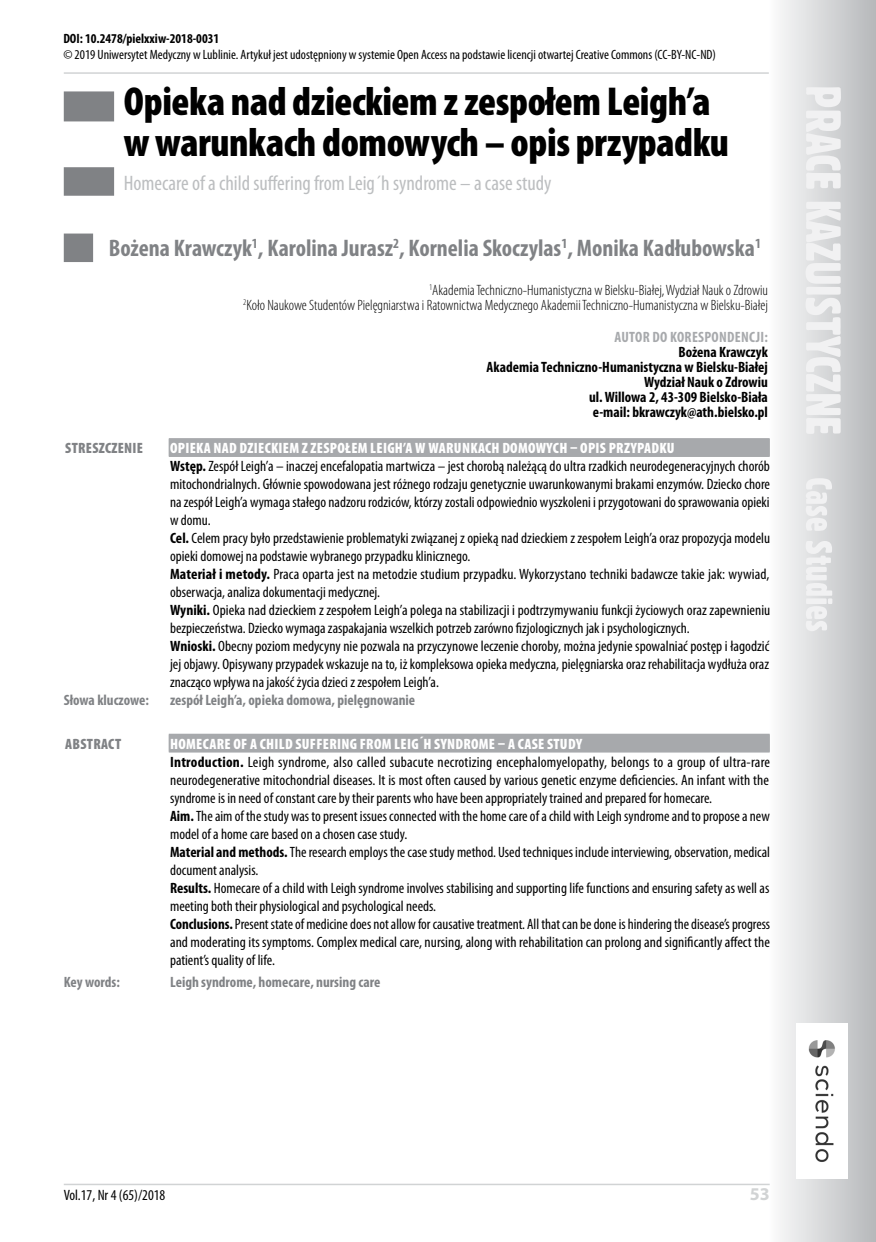
<style>
.page{position:relative;width:876px;height:1242px;background:#fff}
.page>*{position:absolute;margin:0;border:0;box-sizing:border-box;transform-origin:0 0}
.t1{font:900 condensed 40.5px/40.5px "Myriad Pro";letter-spacing:-.01em;color:#000}
.t2{font:700 condensed 24px "Myriad Pro";color:#808285}
.t3{font:condensed 21px "Myriad Pro";color:#bcbec0}
.t4{font:700 18px "Myriad Pro";color:#d1d3d4}
.t5{font:condensed 15px/18px "Myriad Pro";color:#000}
.t6{font:300 condensed 15px/15px "Myriad Pro";color:#000;text-align:right}
.t7{font:700 condensed 15px/15px "Myriad Pro";color:#000;text-align:right}
.t8{font:700 condensed 15px "Myriad Pro";color:#808285}
.t9{font:700 condensed 15px "Myriad Pro";letter-spacing:.02em;color:#a7a9ac}
.t10{font:900 condensed 15px "Myriad Pro";letter-spacing:.02em;color:#808285}
.t11{font:condensed 13.5px "Myriad Pro";color:#000}
.t12{font:700 condensed 13.5px "Myriad Pro";color:#000}
.s1{font-weight:900;color:#fff}
.s2{font-weight:700}
</style>
<div class="page">
<svg style="left:768px;top:0;width:108px;height:1242px"></svg>
<svg style="left:805px;top:87px;width:36px;height:544px"></svg>
<hr style="left:64px;top:1183px;width:706px;height:2px;background:#d1d3d4">
<hr style="left:64px;top:72px;width:705px;height:2px;background:#d1d3d4">
<img style="left:797px;top:1023px;width:51px;height:155px">
<div style="left:64px;top:91px;width:50px;height:30px;background:#808285"></div>
<div style="left:64px;top:167px;width:50px;height:29px;background:#808285"></div>
<div style="left:64px;top:233px;width:29px;height:29px;background:#808285"></div>
<div style="left:169px;top:439px;width:601px;height:18px;background:#a7a9ac"></div>
<div style="left:169px;top:438px;width:601px;height:18px;background:#a7a9ac"></div>
<div style="left:169px;top:734px;width:601px;height:18px;background:#a7a9ac"></div>
<div style="left:169px;top:733px;width:601px;height:18px;background:#a7a9ac"></div>
<p class="t12" style="left:63px;top:30px;width:157px">DOI: 10.2478/pielxxiw-2018-0031</p>
<p class="t11" style="left:63px;top:46px;width:654px">© 2019 Uniwersytet Medyczny w Lublinie. Artykuł jest udostępniony w systemie Open Access na podstawie licencji otwartej Creative Commons (CC-BY-NC-ND)</p>
<h1 class="t1" style="left:124px;top:81px;width:607px">OPIEKA NAD DZIECKIEM Z ZESPOŁEM LEIGH’A<br>W WARUNKACH DOMOWYCH – OPIS PRZYPADKU</h1>
<h3 class="t3" style="left:124px;top:170px;width:429px">Homecare of a child suffering from Leig´h syndrome – a case study</h3>
<h2 class="t2" style="left:109px;top:233px;width:654px">Bożena Krawczyk<sup>1</sup>, Karolina Jurasz<sup>2</sup>, Kornelia Skoczylas<sup>1</sup>, Monika Kadłubowska<sup>1</sup></h2>
<p class="t6" style="left:243px;top:282px;width:526px"><sup>1</sup>Akademia Techniczno-Humanistyczna w Bielsku-Białej, Wydział Nauk o Zdrowiu<br><sup>2</sup>Koło Naukowe Studentów Pielęgniarstwa i Ratownictwa Medycznego Akademii Techniczno-Humanistyczna w Bielsku-Białej</p>
<p class="t9" style="left:615px;top:328px;width:155px">AUTOR DO KORESPONDENCJI:</p>
<p class="t7" style="left:487px;top:344px;width:283px">Bożena Krawczyk<br>Akademia Techniczno-Humanistyczna w Bielsku-Białej Wydział Nauk o Zdrowiu<br>ul. Willowa 2, 43-309 Bielsko-Biała<br>e-mail: bkrawczyk@ath.bielsko.pl</p>
<p class="t10" style="left:65px;top:438px;width:79px">STRESZCZENIE</p>
<p class="t5" style="left:170px;top:439px;width:602px"><span class="s1">OPIEKA NAD DZIECKIEM Z ZESPOŁEM LEIGH’A W WARUNKACH DOMOWYCH – OPIS PRZYPADKU<br></span><span class="s2">Wstęp.</span> Zespół Leigh’a – inaczej encefalopatia martwicza – jest chorobą należącą do ultra rzadkich neurodegeneracyjnych chorób mitochondrialnych. Głównie spowodowana jest różnego rodzaju genetycznie uwarunkowanymi brakami enzymów. Dziecko chore na zespół Leigh’a wymaga stałego nadzoru rodziców, którzy zostali odpowiednio wyszkoleni i przygotowani do sprawowania opieki w domu.<br><span class="s2">Cel.</span> Celem pracy było przedstawienie problematyki związanej z opieką nad dzieckiem z zespołem Leigh’a oraz propozycja modelu opieki domowej na podstawie wybranego przypadku klinicznego.<br><span class="s2">Materiał i metody.</span> Praca oparta jest na metodzie studium przypadku. Wykorzystano techniki badawcze takie jak: wywiad, obserwacja, analiza dokumentacji medycznej.<br><span class="s2">Wyniki.</span> Opieka nad dzieckiem z zespołem Leigh’a polega na stabilizacji i podtrzymywaniu funkcji życiowych oraz zapewnieniu bezpieczeństwa. Dziecko wymaga zaspakajania wszelkich potrzeb zarówno fizjologicznych jak i psychologicznych.<br><span class="s2">Wnioski.</span> Obecny poziom medycyny nie pozwala na przyczynowe leczenie choroby, można jedynie spowalniać postęp i łagodzić jej objawy. Opisywany przypadek wskazuje na to, iż kompleksowa opieka medyczna, pielęgniarska oraz rehabilitacja wydłuża oraz znacząco wpływa na jakość życia dzieci z zespołem Leigh’a.</p>
<p class="t8" style="left:64px;top:691px;width:87px">Słowa kluczowe:</p>
<p class="t8" style="left:170px;top:691px;width:247px">zespół Leigh’a, opieka domowa, pielęgnowanie</p>
<p class="t10" style="left:65px;top:734px;width:57px">ABSTRACT</p>
<p class="t5" style="left:170px;top:734px;width:602px"><span class="s1">HOMECARE OF A CHILD SUFFERING FROM LEIG´H SYNDROME – A CASE STUDY<br></span><span class="s2">Introduction.</span> Leigh syndrome, also called subacute necrotizing encephalomyelopathy, belongs to a group of ultra-rare neurodegenerative mitochondrial diseases. It is most often caused by various genetic enzyme deficiencies. An infant with the syndrome is in need of constant care by their parents who have been appropriately trained and prepared for homecare.<br><span class="s2">Aim.</span> The aim of the study was to present issues connected with the home care of a child with Leigh syndrome and to propose a new model of a home care based on a chosen case study.<br><span class="s2">Material and methods.</span> The research employs the case study method. Used techniques include interviewing, observation, medical document analysis.<br><span class="s2">Results.</span> Homecare of a child with Leigh syndrome involves stabilising and supporting life functions and ensuring safety as well as meeting both their physiological and psychological needs.<br><span class="s2">Conclusions.</span> Present state of medicine does not allow for causative treatment. All that can be done is hindering the disease’s progress and moderating its symptoms. Complex medical care, nursing, along with rehabilitation can prolong and significantly affect the patient’s quality of life.</p>
<p class="t8" style="left:64px;top:972px;width:58px">Key words:</p>
<p class="t8" style="left:170px;top:972px;width:212px">Leigh syndrome, homecare, nursing care</p>
<p class="t5" style="left:64px;top:1186px;width:103px">Vol.17, Nr 4 (65)/2018</p>
<p class="t4" style="left:750px;top:1182px;width:21px">53</p>
</div>
